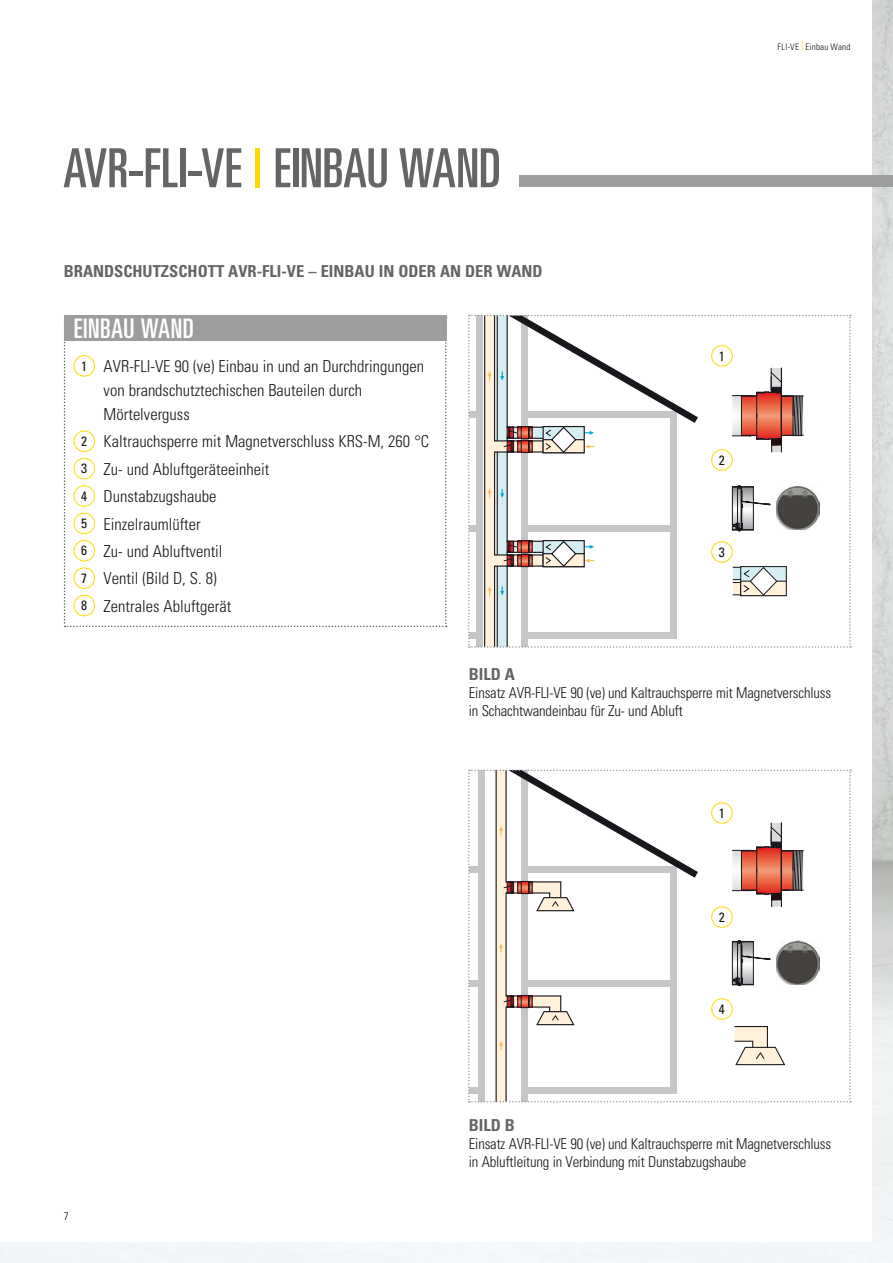
<style>
.page{position:relative;width:893px;height:1263px;background:#fff}
.page>*{position:absolute;margin:0;border:0;box-sizing:border-box;transform-origin:0 0}
.t1{font:ultra-condensed 54px "Univers";letter-spacing:-.005em;color:#646567}
.t2{font:ultra-condensed 27px "Univers";letter-spacing:.02em;color:#fff}
.t3{font:300 condensed 16.5px/27.5px "Univers";color:#19171b}
.t4{font:700 condensed 16.5px "Univers";color:#646567}
.t5{font:300 condensed 15px/18px "Univers";letter-spacing:-.01em;color:#19171b}
.t6{font:condensed 13.5px "Univers";color:#161619}
.t7{font:300 condensed 11.25px "Univers";color:#161619}
.t8{font:300 condensed 9px "Univers";letter-spacing:.025em;color:#161619}
.s1{color:#fadc00}
.s2{font-weight:400;font-size:13.5px;color:#161619}
</style>
<div class="page">
<img style="left:0;top:0;width:892px;height:1263px">
<div style="left:0;top:0;width:871px;height:1241px;background:#fff"></div>
<svg style="left:64px;top:317px;width:383px;height:310px"></svg>
<div style="left:64px;top:315px;width:382px;height:25px;background:#9c9d9f"></div>
<div style="left:519px;top:176px;width:373px;height:11px;background:#9c9d9f"></div>
<svg style="left:468px;top:315px;width:383px;height:333px"></svg>
<svg style="left:468px;top:770px;width:383px;height:333px"></svg>
<h1 class="t1" style="left:63px;top:148px;width:439px">AVR-FLI-VE <span class="s1">|</span> EINBAU WAND</h1>
<p class="t4" style="left:64px;top:265px;width:480px">BRANDSCHUTZSCHOTT AVR-FLI-VE – EINBAU IN ODER AN DER WAND</p>
<h2 class="t2" style="left:74px;top:319px;width:122px">EINBAU WAND</h2>
<p class="t3" style="left:104px;top:356px;width:322px;line-height:24px;text-indent:-22px"><span class="s2">1</span> AVR-FLI-VE 90 (ve) Einbau in und an Durchdringungen von brandschutztechischen Bauteilen durch<br>Mörtelverguss</p>
<p class="t3" style="left:81px;top:429px;width:349px"><span class="s2">2</span> Kaltrauchsperre mit Magnetverschluss KRS-M, 260 °C<br><span class="s2">3</span> Zu- und Abluftgeräteeinheit<br><span class="s2">4</span> Dunstabzugshaube<br><span class="s2">5</span> Einzelraumlüfter<br><span class="s2">6</span> Zu- und Abluftventil<br><span class="s2">7</span> Ventil (Bild D, S. 8)<br><span class="s2">8</span> Zentrales Abluftgerät</p>
<p class="t8" style="left:777px;top:43px;width:74px">FLI-VE <sup>|</sup> Einbau Wand</p>
<p class="t6" style="left:718px;top:351px;width:7px">1</p>
<p class="t6" style="left:718px;top:455px;width:7px">2</p>
<p class="t6" style="left:718px;top:547px;width:7px">3</p>
<p class="t4" style="left:469px;top:668px;width:48px">BILD A</p>
<p class="t5" style="left:469px;top:685px;width:364px">Einsatz AVR-FLI-VE 90 (ve) und Kaltrauchsperre mit Magnetverschluss in Schachtwandeinbau für Zu- und Abluft</p>
<p class="t6" style="left:718px;top:808px;width:7px">1</p>
<p class="t6" style="left:718px;top:912px;width:7px">2</p>
<p class="t6" style="left:718px;top:1004px;width:7px">4</p>
<p class="t7" style="left:64px;top:1212px;width:6px">7</p>
<p class="t4" style="left:469px;top:1119px;width:48px">BILD B</p>
<p class="t5" style="left:469px;top:1136px;width:364px">Einsatz AVR-FLI-VE 90 (ve) und Kaltrauchsperre mit Magnetverschluss in Abluftleitung in Verbindung mit Dunstabzugshaube</p>
</div>
